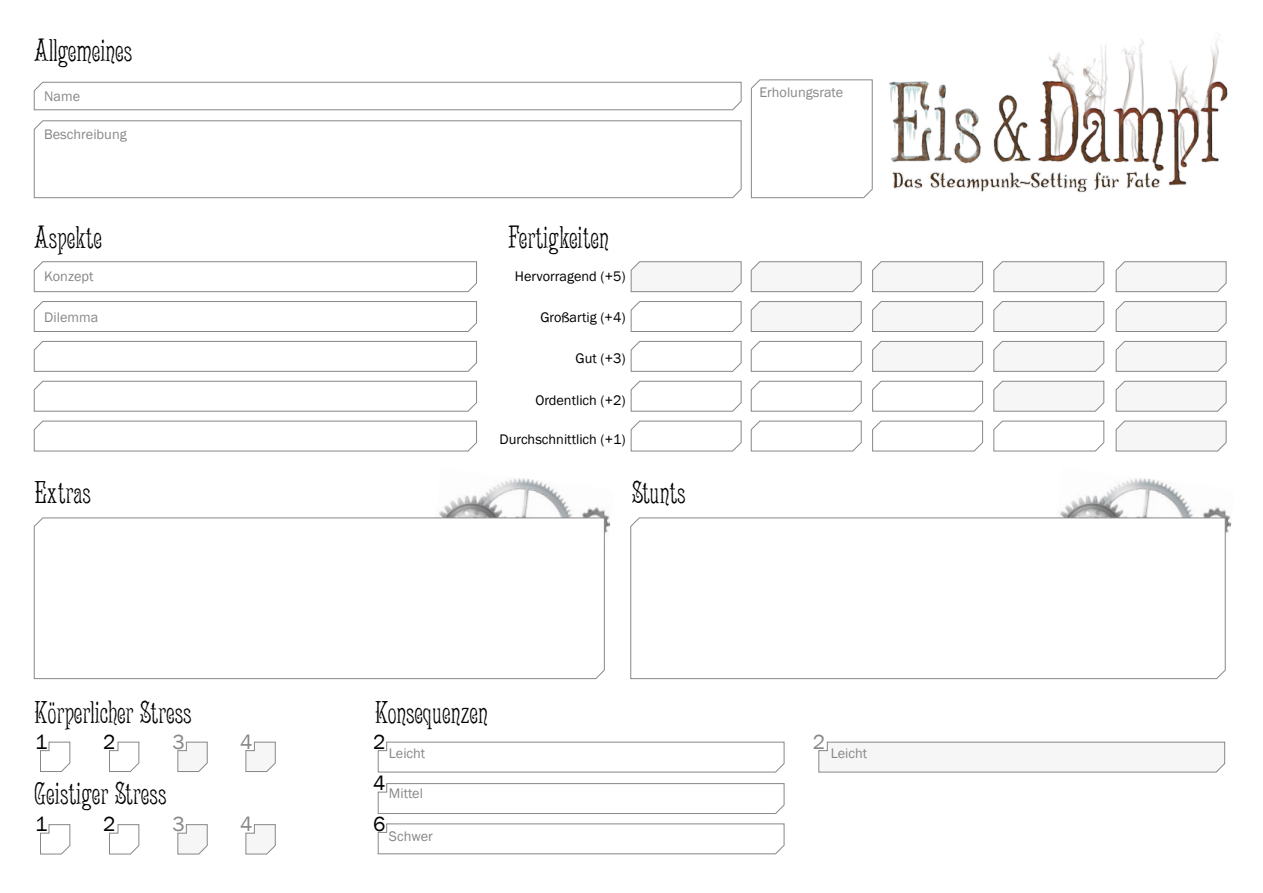
<style>
.page{position:relative;width:1263px;height:893px;background:#fff}
.page>*{position:absolute;margin:0;border:0;box-sizing:border-box;transform-origin:0 0}
.Überschrift{font:36px "Jugend WF";color:#000}
.Fließtext_-_ohne_Ein{font:21px "Franklin Gothic";color:#000}
.Absatzformat_2{font:21px "Franklin Gothic";color:#868786}
.Fließtext_-_ohne_Ein-2{font:14.25px "Franklin Gothic";color:#000}
.Absatzformat_1{font:14.25px "Franklin Gothic";color:#868786}
</style>
<div class="page">
<img style="left:439px;top:478px;width:172px;height:55px">
<img style="left:1060px;top:478px;width:172px;height:55px">
<svg style="left:33px;top:81px;width:709px;height:30px"></svg>
<svg style="left:33px;top:261px;width:444px;height:31px"></svg>
<svg style="left:630px;top:261px;width:112px;height:31px"></svg>
<svg style="left:377px;top:741px;width:408px;height:32px"></svg>
<svg style="left:40px;top:741px;width:31px;height:31px"></svg>
<svg style="left:40px;top:824px;width:31px;height:31px"></svg>
<svg style="left:109px;top:741px;width:31px;height:31px"></svg>
<svg style="left:109px;top:824px;width:31px;height:31px"></svg>
<svg style="left:177px;top:741px;width:31px;height:31px"></svg>
<svg style="left:177px;top:824px;width:31px;height:31px"></svg>
<svg style="left:245px;top:741px;width:31px;height:31px"></svg>
<svg style="left:245px;top:824px;width:31px;height:31px"></svg>
<svg style="left:818px;top:741px;width:407px;height:32px"></svg>
<svg style="left:377px;top:783px;width:408px;height:31px"></svg>
<svg style="left:377px;top:823px;width:408px;height:31px"></svg>
<svg style="left:750px;top:261px;width:112px;height:31px"></svg>
<svg style="left:872px;top:261px;width:111px;height:31px"></svg>
<svg style="left:993px;top:261px;width:111px;height:31px"></svg>
<svg style="left:1115px;top:261px;width:112px;height:31px"></svg>
<svg style="left:33px;top:301px;width:444px;height:31px"></svg>
<svg style="left:630px;top:301px;width:112px;height:31px"></svg>
<svg style="left:750px;top:301px;width:112px;height:31px"></svg>
<svg style="left:872px;top:301px;width:111px;height:31px"></svg>
<svg style="left:993px;top:301px;width:111px;height:31px"></svg>
<svg style="left:1115px;top:301px;width:112px;height:31px"></svg>
<svg style="left:33px;top:340px;width:444px;height:32px"></svg>
<svg style="left:630px;top:340px;width:112px;height:32px"></svg>
<svg style="left:750px;top:340px;width:112px;height:32px"></svg>
<svg style="left:872px;top:340px;width:111px;height:32px"></svg>
<svg style="left:993px;top:340px;width:111px;height:32px"></svg>
<svg style="left:1115px;top:340px;width:112px;height:32px"></svg>
<svg style="left:33px;top:380px;width:444px;height:32px"></svg>
<svg style="left:630px;top:380px;width:112px;height:32px"></svg>
<svg style="left:750px;top:380px;width:112px;height:32px"></svg>
<svg style="left:872px;top:380px;width:111px;height:32px"></svg>
<svg style="left:993px;top:380px;width:111px;height:32px"></svg>
<svg style="left:1115px;top:380px;width:112px;height:32px"></svg>
<svg style="left:33px;top:420px;width:444px;height:32px"></svg>
<svg style="left:630px;top:420px;width:112px;height:32px"></svg>
<svg style="left:750px;top:420px;width:112px;height:32px"></svg>
<svg style="left:872px;top:420px;width:111px;height:32px"></svg>
<svg style="left:993px;top:420px;width:111px;height:32px"></svg>
<svg style="left:1115px;top:420px;width:112px;height:32px"></svg>
<svg style="left:33px;top:120px;width:709px;height:78px"></svg>
<svg style="left:33px;top:517px;width:572px;height:162px"></svg>
<svg style="left:630px;top:517px;width:596px;height:162px"></svg>
<svg style="left:751px;top:79px;width:117px;height:119px"></svg>
<img style="left:868px;top:34px;width:360px;height:160px">
<p class="Überschrift" style="left:34px;top:33px;width:100px">Allgemeines</p>
<p class="Absatzformat_1" style="left:44px;top:88px;width:37px">Name</p>
<p class="Absatzformat_1" style="left:44px;top:125px;width:84px">Beschreibung</p>
<p class="Überschrift" style="left:34px;top:219px;width:70px">Aspekte</p>
<p class="Absatzformat_1" style="left:44px;top:268px;width:51px">Konzept</p>
<p class="Absatzformat_1" style="left:44px;top:308px;width:55px">Dilemma</p>
<p class="Überschrift" style="left:34px;top:475px;width:59px">Extras</p>
<p class="Überschrift" style="left:508px;top:219px;width:102px">Fertigkeiten</p>
<p class="Fließtext_-_ohne_Ein-2" style="left:515px;top:268px;width:112px">Hervorragend (+5)</p>
<p class="Fließtext_-_ohne_Ein-2" style="left:540px;top:308px;width:87px">Großartig (+4)</p>
<p class="Fließtext_-_ohne_Ein-2" style="left:576px;top:350px;width:51px">Gut (+3)</p>
<p class="Fließtext_-_ohne_Ein-2" style="left:535px;top:392px;width:92px">Ordentlich (+2)</p>
<p class="Fließtext_-_ohne_Ein-2" style="left:500px;top:431px;width:127px">Durchschnittlich (+1)</p>
<p class="Überschrift" style="left:632px;top:475px;width:55px">Stunts</p>
<p class="Absatzformat_1" style="left:759px;top:84px;width:85px">Erholungsrate</p>
<p class="Überschrift" style="left:34px;top:694px;width:159px">Körperlicher Stress</p>
<p class="Überschrift" style="left:375px;top:694px;width:115px">Konsequenzen</p>
<p class="Fließtext_-_ohne_Ein" style="left:35px;top:728px;width:14px">1</p>
<p class="Fließtext_-_ohne_Ein" style="left:103px;top:728px;width:14px">2</p>
<p class="Absatzformat_2" style="left:172px;top:728px;width:14px">3</p>
<p class="Absatzformat_2" style="left:240px;top:728px;width:14px">4</p>
<p class="Überschrift" style="left:34px;top:776px;width:134px">Geistiger Stress</p>
<p class="Fließtext_-_ohne_Ein" style="left:35px;top:811px;width:14px">1</p>
<p class="Fließtext_-_ohne_Ein" style="left:103px;top:811px;width:14px">2</p>
<p class="Absatzformat_2" style="left:172px;top:811px;width:14px">3</p>
<p class="Absatzformat_2" style="left:240px;top:811px;width:14px">4</p>
<p class="Fließtext_-_ohne_Ein" style="left:373px;top:728px;width:14px">2</p>
<p class="Absatzformat_2" style="left:813px;top:728px;width:14px">2</p>
<p class="Fließtext_-_ohne_Ein" style="left:373px;top:770px;width:14px">4</p>
<p class="Fließtext_-_ohne_Ein" style="left:373px;top:811px;width:14px">6</p>
<p class="Absatzformat_1" style="left:389px;top:744px;width:38px">Leicht</p>
<p class="Absatzformat_1" style="left:831px;top:744px;width:38px">Leicht</p>
<p class="Absatzformat_1" style="left:389px;top:784px;width:36px">Mittel</p>
<p class="Absatzformat_1" style="left:389px;top:827px;width:45px">Schwer</p>
</div>
